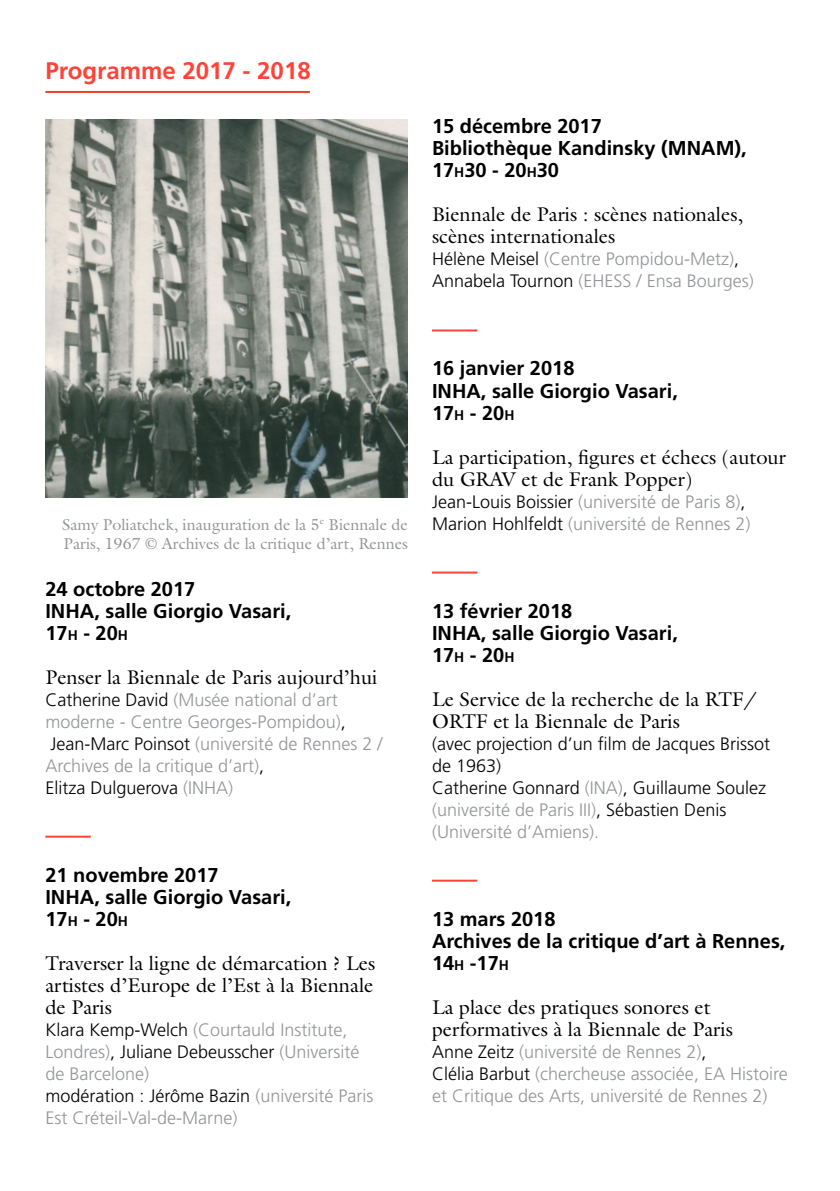
<style>
.page{position:relative;width:840px;height:1191px;background:#fff}
.page>*{position:absolute;margin:0;border:0;box-sizing:border-box;transform-origin:0 0}
.t1{font:700 24px "Frutiger LT Std";color:#ff4338}
.t2{font:20px/22px "Galliard Std";color:#000}
.t3{font:700 20px/22px "Frutiger LT Std";color:#000}
.t4{font:300 18px/22px "Frutiger LT Std";color:#939598}
.t5{font:300 18px/22px "Frutiger LT Std";color:#000}
.t6{font:16px/19.2px "Galliard";color:#939598}
.s1{font-size:14px}
.s2{font-style:inherit}
.s3{color:#000}
.s4{color:#939598}
</style>
<div class="page">
<hr style="left:45px;top:835px;width:46px;height:2px;background:#ff4338">
<hr style="left:432px;top:329px;width:45px;height:2px;background:#ff4338">
<hr style="left:432px;top:571px;width:45px;height:2px;background:#ff4338">
<hr style="left:432px;top:879px;width:45px;height:2px;background:#ff4338">
<img style="left:45px;top:119px;width:363px;height:379px">
<hr style="left:45px;top:91px;width:265px;height:2px;background:#ef4123">
<h1 class="t1" style="left:45px;top:57px;width:267px">Programme 2017 - 2018</h1>
<p class="t3" style="left:432px;top:116px;width:316px">15 décembre 2017<br>Bibliothèque Kandinsky (MNAM),<br>17<span class="s1">h</span><span class="s2">30</span> - 20<span class="s1">h</span><span class="s2">30</span></p>
<p class="t2" style="left:432px;top:203px;width:312px">Biennale de Paris : scènes nationales, scènes internationales</p>
<p class="t4" style="left:432px;top:248px;width:323px"><span class="s3">Hélène Meisel</span> (Centre Pompidou-Metz)<span class="s3">,<br>Annabela Tournon</span> (EHESS / Ensa Bourges)</p>
<p class="t6" style="left:62px;top:514px;width:347px">Samy Poliatchek, inauguration de la 5<sup>e</sup> Biennale de<br>Paris, 1967 © Archives de la critique d’art, Rennes</p>
<p class="t3" style="left:45px;top:578px;width:247px">24 octobre 2017<br>INHA, salle Giorgio Vasari,<br>17<span class="s1">h</span> - 20<span class="s1">h</span></p>
<p class="t2" style="left:45px;top:665px;width:333px">Penser la Biennale de Paris aujourd’hui</p>
<p class="t4" style="left:45px;top:688px;width:338px"><span class="s3">Catherine David</span> (Musée national d’art moderne - Centre Georges-Pompidou)<span class="s3">, Jean-Marc Poinsot</span> (université de Rennes 2 / Archives de la critique d’art)<span class="s3">,<br>Elitza Dulguerova</span> (INHA)</p>
<p class="t3" style="left:45px;top:864px;width:247px">21 novembre 2017<br>INHA, salle Giorgio Vasari,<br>17<span class="s1">h</span> - 20<span class="s1">h</span></p>
<p class="t2" style="left:45px;top:951px;width:331px;text-align:justify">Traverser la ligne de démarcation ? Les artistes d’Europe de l’Est à la Biennale de Paris</p>
<p class="t4" style="left:45px;top:1018px;width:329px"><span class="s3">Klara Kemp-Welch</span> (Courtauld Institute, Londres)<span class="s3">, Juliane Debeusscher</span> (Université de Barcelone)<br><span class="s3">modération : Jérôme Bazin</span> (université Paris Est Créteil-Val-de-Marne)</p>
<p class="t3" style="left:432px;top:358px;width:247px">16 janvier 2018<br>INHA, salle Giorgio Vasari,<br>17<span class="s1">h</span> - 20<span class="s1">h</span></p>
<p class="t2" style="left:432px;top:445px;width:355px">La participation, figures et échecs (autour du GRAV et de Frank Popper)</p>
<p class="t4" style="left:432px;top:490px;width:320px"><span class="s3">Jean-Louis Boissier</span> (université de Paris 8)<span class="s3">,<br>Marion Hohlfeldt</span> (université de Rennes 2)</p>
<p class="t3" style="left:432px;top:600px;width:247px">13 février 2018<br>INHA, salle Giorgio Vasari,<br>17<span class="s1">h</span> - 20<span class="s1">h</span></p>
<p class="t2" style="left:432px;top:687px;width:326px">Le Service de la recherche de la RTF/<br>ORTF et la Biennale de Paris</p>
<p class="t5" style="left:432px;top:732px;width:339px">(avec projection d’un film de Jacques Brissot de 1963)<br>Catherine Gonnard <span class="s4">(INA)</span>, Guillaume Soulez <span class="s4">(université de Paris III)</span>, Sébastien Denis <span class="s4">(Université d’Amiens).</span></p>
<p class="t3" style="left:432px;top:908px;width:355px">13 mars 2018<br>Archives de la critique d’art à Rennes,<br>14<span class="s1">h</span> -17<span class="s1">h</span></p>
<p class="t2" style="left:432px;top:995px;width:302px">La place des pratiques sonores et performatives à la Biennale de Paris</p>
<p class="t4" style="left:432px;top:1040px;width:357px"><span class="s3">Anne Zeitz</span> (université de Rennes 2)<span class="s3">,<br>Clélia Barbut</span> (chercheuse associée, EA Histoire et Critique des Arts, université de Rennes 2)</p>
</div>
